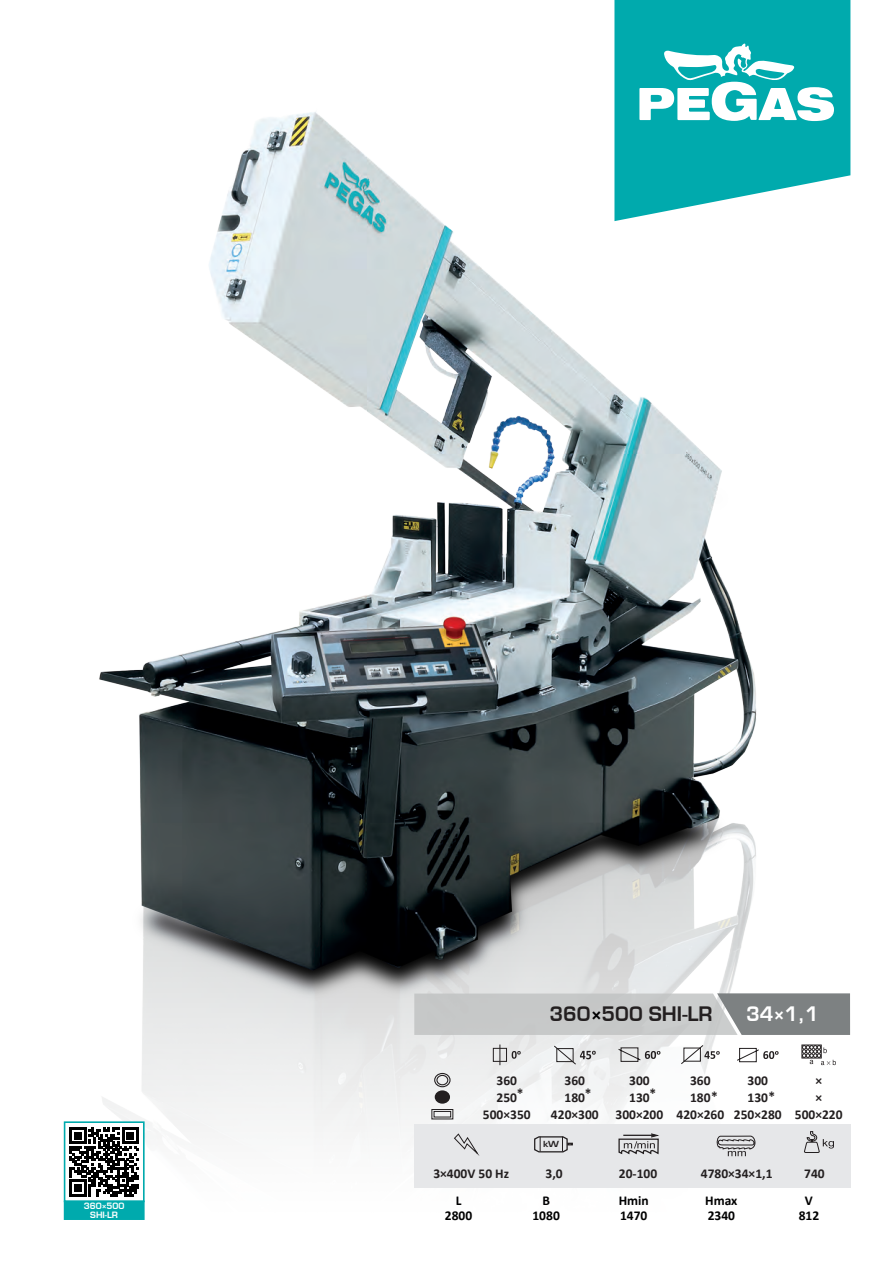
<style>
.page{position:relative;width:893px;height:1263px;background:#fff}
.page>*{position:absolute;margin:0;border:0;box-sizing:border-box;transform-origin:0 0}
.t1{font:19.5px "Euromode CE Bold";color:#231f20}
.Normální{font:19.5px "Euromode CE Bold";color:#fff}
.Normální-2{font:700 13.5px "Calibri";color:#231f20}
.Normální-3{font:700 13.5px "Calibri";color:#000001}
.t2{font:8.55px "Euromode CE Bold";color:#fff}
.t3{font:8.25px "Euromode CE Bold";color:#231f20;scale:1.2 1}
.s1{color:#000001}
</style>
<div class="page">
<div style="left:614px;top:0;width:236px;height:85px;background:#00aaad"></div>
<svg style="left:639px;top:43px;width:195px;height:42px"></svg>
<img style="left:63px;top:85px;width:788px;height:1135px">
<div style="left:65px;top:1122px;width:79px;height:79px;background:#fff"></div>
<svg style="left:70px;top:1127px;width:69px;height:69px"></svg>
<div style="left:64px;top:1121px;width:81px;height:81px;border:2px solid #00aaad"></div>
<div style="left:64px;top:1200px;width:81px;height:20px;background:#00aaad;border:2px solid #00aaad"></div>
<div style="left:414px;top:1125px;width:436px;height:63px;background:#e6e7e9"></div>
<svg style="left:716px;top:1135px;width:40px;height:21px"></svg>
<svg style="left:618px;top:1133px;width:41px;height:22px"></svg>
<svg style="left:534px;top:1136px;width:39px;height:17px"></svg>
<svg style="left:454px;top:1133px;width:26px;height:23px"></svg>
<svg style="left:804px;top:1131px;width:30px;height:22px"></svg>
<svg style="left:414px;top:993px;width:436px;height:42px;background:#b3b6b6"></svg>
<div style="left:493px;top:1048px;width:14px;height:14px;border:1px solid #231f20"></div>
<svg style="left:500px;top:1044px;width:1px;height:21px"></svg>
<svg style="left:512px;top:1051px;width:9px;height:8px"></svg>
<svg style="left:553px;top:1045px;width:43px;height:20px"></svg>
<svg style="left:617px;top:1047px;width:43px;height:15px"></svg>
<svg style="left:680px;top:1044px;width:40px;height:21px"></svg>
<svg style="left:736px;top:1047px;width:43px;height:15px"></svg>
<svg style="left:802px;top:1045px;width:34px;height:20px"></svg>
<svg style="left:434px;top:1072px;width:17px;height:16px"></svg>
<div style="left:435px;top:1090px;width:15px;height:14px;background:#231f20;border-radius:50%"></div>
<svg style="left:431px;top:1108px;width:23px;height:12px"></svg>
<p class="t2" style="left:84px;top:1201px;width:42px">360×500</p>
<p class="t2" style="left:90px;top:1209px;width:29px">SHI-LR</p>
<p class="t1" style="left:549px;top:1002px;width:165px">360<span class="s1">×</span>500 SHI-LR</p>
<p class="Normální" style="left:746px;top:1002px;width:74px">34×1,1</p>
<p class="Normální-2" style="left:497px;top:1071px;width:22px">360</p>
<p class="Normální-2" style="left:565px;top:1071px;width:22px">360</p>
<p class="Normální-2" style="left:629px;top:1071px;width:22px">300</p>
<p class="Normální-2" style="left:690px;top:1071px;width:22px">360</p>
<p class="Normální-2" style="left:747px;top:1071px;width:22px">300</p>
<p class="Normální-2" style="left:815px;top:1071px;width:8px">×</p>
<p class="Normální-2" style="left:497px;top:1088px;width:22px">250</p>
<p class="Normální-2" style="left:565px;top:1088px;width:22px">180</p>
<p class="Normální-2" style="left:629px;top:1088px;width:22px">130</p>
<p class="Normální-2" style="left:690px;top:1088px;width:29px">180*</p>
<p class="Normální-2" style="left:747px;top:1088px;width:29px">130*</p>
<p class="Normální-2" style="left:815px;top:1088px;width:8px">×</p>
<p class="Normální-2" style="left:483px;top:1105px;width:49px">500×350</p>
<p class="Normální-2" style="left:551px;top:1105px;width:49px">420×300</p>
<p class="Normální-2" style="left:615px;top:1105px;width:49px">300×200</p>
<p class="Normální-2" style="left:676px;top:1105px;width:49px">420×260</p>
<p class="Normální-2" style="left:734px;top:1105px;width:49px">250×280</p>
<p class="Normální-2" style="left:795px;top:1105px;width:49px">500×220</p>
<p class="Normální-2" style="left:517px;top:1084px;width:8px">*</p>
<p class="Normální-2" style="left:585px;top:1084px;width:8px">*</p>
<p class="Normální-2" style="left:649px;top:1084px;width:8px">*</p>
<p class="t3" style="left:543px;top:1139px;width:15px">kW</p>
<p class="Normální-2" style="left:433px;top:1164px;width:77px">3×400V 50 Hz</p>
<p class="Normální-2" style="left:546px;top:1164px;width:19px">3,0</p>
<p class="Normální-2" style="left:619px;top:1164px;width:40px">20-100</p>
<p class="Normální-2" style="left:701px;top:1164px;width:73px">4780×34×1,1</p>
<p class="Normální-2" style="left:804px;top:1164px;width:22px">740</p>
<p class="Normální-3" style="left:456px;top:1191px;width:7px">L</p>
<p class="Normální-3" style="left:542px;top:1191px;width:9px">B</p>
<p class="Normální-3" style="left:619px;top:1191px;width:32px">Hmin</p>
<p class="Normální-3" style="left:705px;top:1191px;width:34px">Hmax</p>
<p class="Normální-3" style="left:805px;top:1191px;width:9px">V</p>
<p class="Normální-3" style="left:445px;top:1206px;width:29px">2800</p>
<p class="Normální-3" style="left:532px;top:1206px;width:29px">1080</p>
<p class="Normální-3" style="left:620px;top:1206px;width:29px">1470</p>
<p class="Normální-3" style="left:708px;top:1206px;width:29px">2340</p>
<p class="Normální-3" style="left:799px;top:1206px;width:22px">812</p>
</div>
